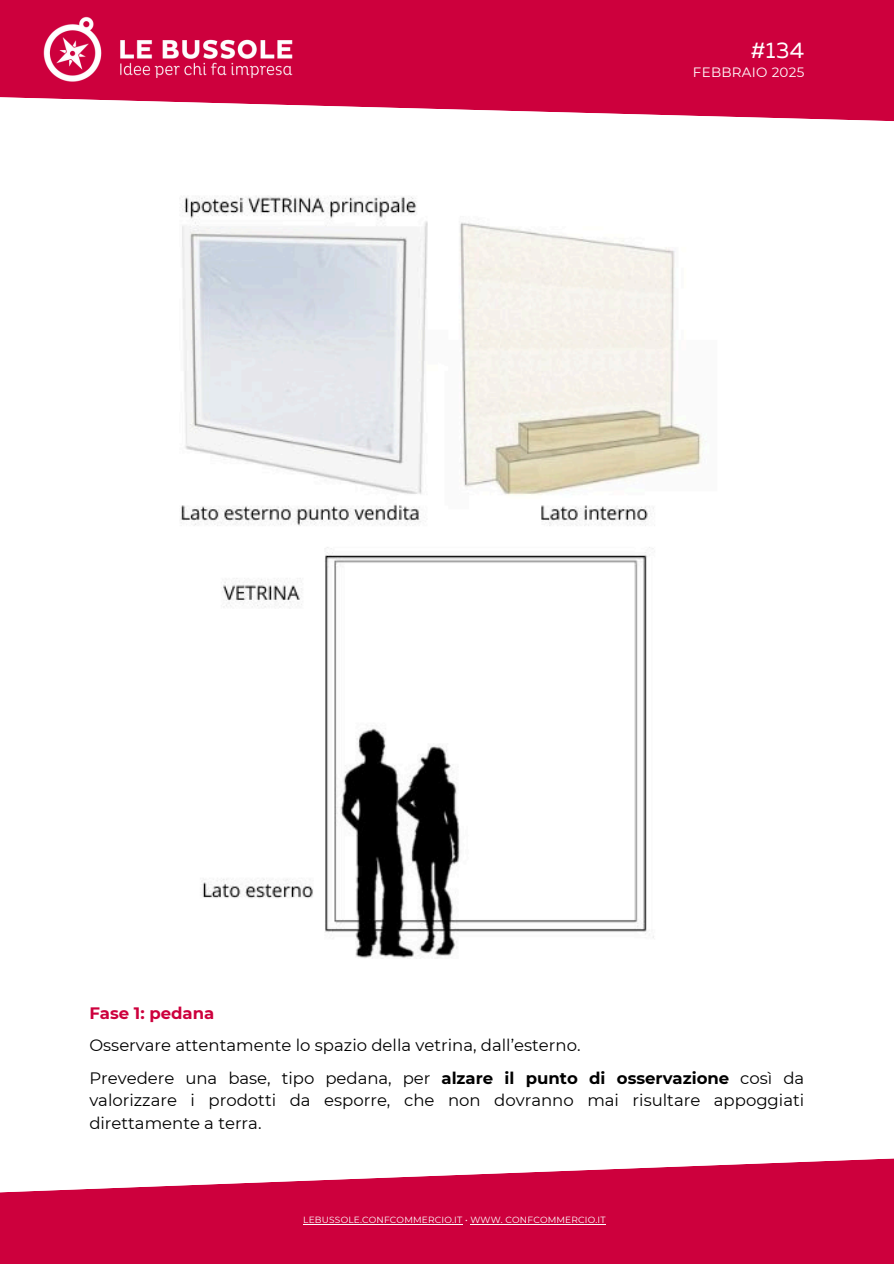
<style>
.page{position:relative;width:894px;height:1264px;background:#fff}
.page>*{position:absolute;margin:0;border:0;box-sizing:border-box;transform-origin:0 0}
.t1{font:22.5px "Muller";color:#fff}
.t2{font:16.5px/22.5px "Montserrat";color:#000;text-align:justify}
.t3{font:700 16.5px "Montserrat";color:#cd003d}
.t4{font:13.5px "Montserrat";letter-spacing:.02em;color:#fff}
.t5{font:9px "Montserrat";letter-spacing:.02em;color:#fff}
.s1{font-weight:700}
</style>
<div class="page">
<svg style="left:0;top:1158px;width:893px;height:105px;fill:#cd003d"></svg>
<hr style="left:303px;top:1223px;width:159px;height:1px;background:#fff">
<hr style="left:470px;top:1223px;width:135px;height:1px;background:#fff">
<svg style="left:0;top:0;width:893px;height:121px;background:#d32156"></svg>
<img style="left:30px;top:3px;width:279px;height:93px">
<img style="left:180px;top:195px;width:526px;height:763px">
<p class="t1" style="left:750px;top:41px;width:55px">#134</p>
<p class="t4" style="left:692px;top:64px;width:113px">FEBBRAIO 2025</p>
<p class="t3" style="left:89px;top:1002px;width:126px">Fase 1: pedana</p>
<h1 class="t2" style="left:89px;top:1033px;width:492px">Osservare attentamente lo spazio della vetrina, dall’esterno.</h1>
<h2 class="t2" style="left:89px;top:1066px;width:716px">Prevedere una base, tipo pedana, per <span class="s1">alzare il punto di osservazione</span> così da valorizzare i prodotti da esporre, che non dovranno mai risultare appoggiati direttamente a terra.</h2>
<h3 class="t5" style="left:303px;top:1214px;width:304px">LEBUSSOLE.CONFCOMMERCIO.IT • WWW. CONFCOMMERCIO.IT</h3>
</div>
